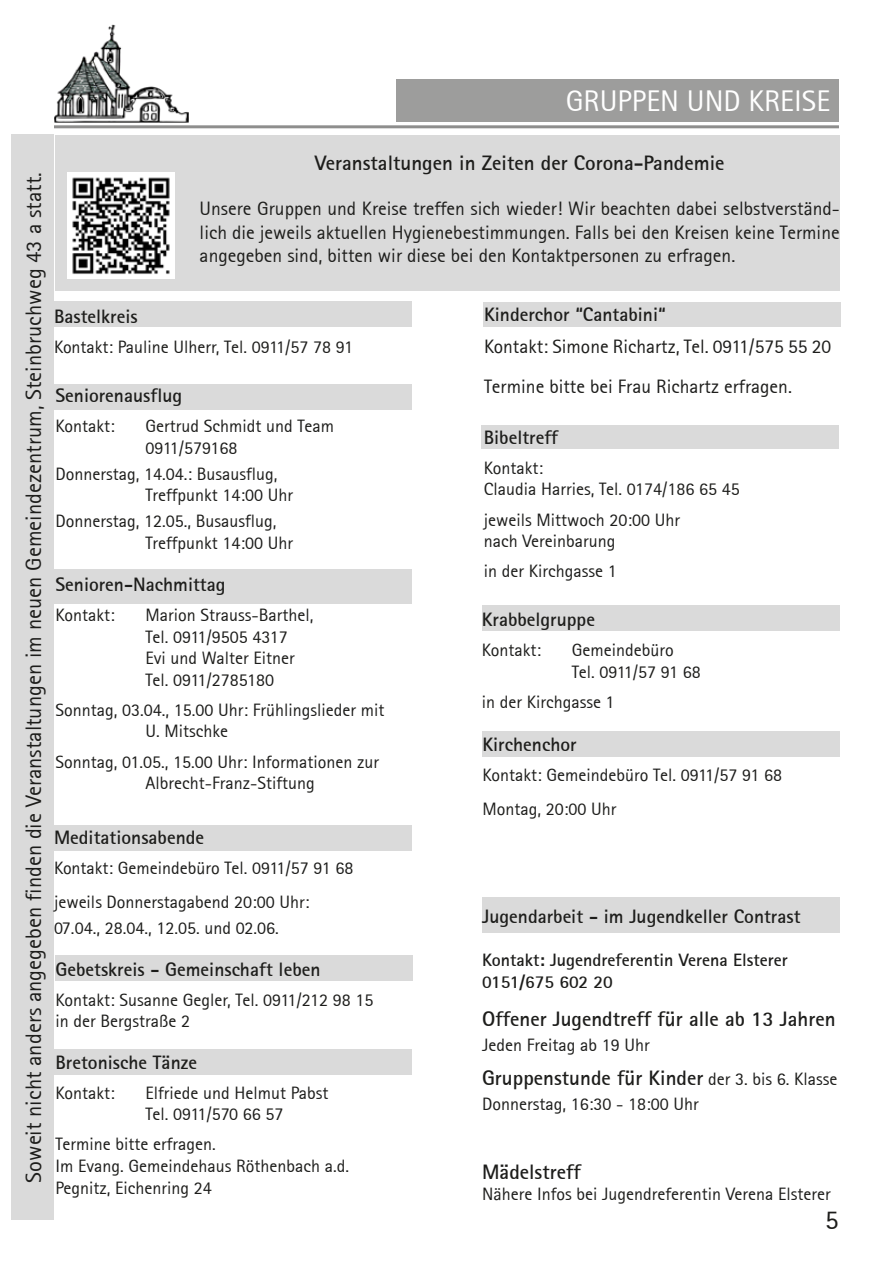
<style>
.page{position:relative;width:893px;height:1263px;background:#fff}
.page>*{position:absolute;margin:0;border:0;box-sizing:border-box;transform-origin:0 0}
.Seitenüberschrift__r{font:30px "Rotis Sans Serif 55";color:#fff}
.SeitennumerierungUng{font:27px "Rotis Sans Serif 55";color:#1d1d1b}
.t1{font:22.5px "Rotis Sans Serif 55";color:#1d1d1b}
.GruppenTextLinks{font:21px "Rotis Sans Serif Bold 65";color:#1d1d1b}
.Überschrift_2{font:21px "Rotis Sans Serif Bold 65";color:#1d1d1b}
.t2{font:19.5px/23.4px "Rotis Sans Serif 55";color:#1d1d1b;text-align:justify}
.GruppenÜberschrift{font:19.5px "Rotis Sans Serif Bold 65";color:#1d1d1b}
.GruppenTextLinks-2{font:18px/21.6px "Rotis Sans Serif 55";color:#1d1d1b}
.GruppenText{font:18px/21.6px "Rotis Sans Serif 55";color:#1d1d1b}
.GruppenTextLinks-3{font:18px/21.6px "Rotis Sans Serif Bold 65";color:#1d1d1b}
.s1{font-family:"Rotis Sans Serif 55";font-size:18px}
</style>
<div class="page">
<div style="left:396px;top:80px;width:443px;height:42px;background:#9d9d9c"></div>
<hr style="left:54px;top:125px;width:785px;height:3px;background:#1d1d1b">
<img style="left:54px;top:24px;width:135px;height:98px">
<div style="left:11px;top:134px;width:43px;height:1086px;background:#dadada"></div>
<div style="left:484px;top:302px;width:357px;height:25px;background:#dadada"></div>
<div style="left:54px;top:1049px;width:357px;height:26px;background:#dadada"></div>
<div style="left:55px;top:955px;width:358px;height:25px;background:#dadada"></div>
<div style="left:54px;top:301px;width:357px;height:26px;background:#dadada"></div>
<div style="left:54px;top:569px;width:357px;height:34px;background:#dadada"></div>
<div style="left:54px;top:384px;width:358px;height:25px;background:#dadada"></div>
<div style="left:482px;top:605px;width:357px;height:26px;background:#dadada"></div>
<div style="left:483px;top:731px;width:357px;height:25px;background:#dadada"></div>
<div style="left:481px;top:425px;width:358px;height:24px;background:#dadada"></div>
<div style="left:482px;top:898px;width:358px;height:35px;background:#dadada"></div>
<div style="left:54px;top:825px;width:357px;height:25px;background:#dadada"></div>
<div style="left:55px;top:135px;width:785px;height:155px;background:#dadada"></div>
<img style="left:68px;top:172px;width:107px;height:107px">
<p class="Seitenüberschrift__r" style="left:566px;top:83px;width:266px">GRUPPEN UND KREISE</p>
<p class="Überschrift_2" style="left:315px;top:150px;width:411px">Veranstaltungen in Zeiten der Corona-Pandemie</p>
<p class="t2" style="left:200px;top:197px;width:642px">Unsere Gruppen und Kreise treffen sich wieder! Wir beachten dabei selbstverständ&shy;lich die jeweils aktuellen Hygienebestimmungen. Falls bei den Kreisen keine Termine angegeben sind, bitten wir diese bei den Kontaktpersonen zu erfragen.</p>
<p class="t1" style="left:20px;top:1182px;width:1012px;rotate:-90deg">Soweit nicht anders angegeben finden die Veranstaltungen im neuen Gemeindezentrum, Steinbruchweg 43 a statt.</p>
<p class="GruppenÜberschrift" style="left:484px;top:302px;width:183px">Kinderchor “Cantabini“</p>
<p class="t2" style="left:484px;top:334px;width:349px">Kontakt: Simone Richartz, Tel. 0911/575 55 20</p>
<p class="t2" style="left:484px;top:375px;width:309px">Termine bitte bei Frau Richartz erfragen.</p>
<p class="GruppenÜberschrift" style="left:54px;top:304px;width:85px">Bastelkreis</p>
<p class="GruppenTextLinks-2" style="left:54px;top:336px;width:301px">Kontakt: Pauline Ulherr, Tel. 0911/57 78 91</p>
<p class="GruppenÜberschrift" style="left:55px;top:383px;width:128px">Seniorenausflug</p>
<p class="GruppenText" style="left:55px;top:415px;width:61px">Kontakt:</p>
<p class="GruppenText" style="left:145px;top:415px;width:190px">Gertrud Schmidt und Team<br>0911/579168</p>
<p class="GruppenText" style="left:145px;top:463px;width:149px;text-indent:-90px">Donnerstag, 14.04.: Busausflug,<br>Treffpunkt 14:00 Uhr</p>
<p class="GruppenText" style="left:145px;top:510px;width:149px;text-indent:-90px">Donnerstag, 12.05., Busausflug,<br>Treffpunkt 14:00 Uhr</p>
<p class="GruppenÜberschrift" style="left:55px;top:572px;width:172px">Senioren-Nachmittag</p>
<p class="GruppenText" style="left:55px;top:604px;width:61px">Kontakt:</p>
<p class="GruppenText" style="left:145px;top:604px;width:169px">Marion Strauss-Barthel,<br>Tel. 0911/9505 4317<br>Evi und Walter Eitner<br>Tel. 0911/2785180</p>
<p class="GruppenText" style="left:145px;top:699px;width:240px;text-indent:-90px">Sonntag, 03.04., 15.00 Uhr: Frühlingslieder mit<br>U. Mitschke</p>
<p class="GruppenText" style="left:145px;top:750px;width:235px;text-indent:-90px">Sonntag, 01.05., 15.00 Uhr: Informationen zur<br>Albrecht-Franz-Stiftung</p>
<p class="GruppenÜberschrift" style="left:484px;top:425px;width:76px">Bibeltreff</p>
<p class="GruppenTextLinks-2" style="left:484px;top:457px;width:61px">Kontakt:</p>
<p class="GruppenTextLinks-2" style="left:484px;top:478px;width:257px">Claudia Harries, Tel. 0174/186 65 45</p>
<p class="GruppenTextLinks-2" style="left:484px;top:508px;width:198px">jeweils Mittwoch 20:00 Uhr nach Vereinbarung</p>
<p class="GruppenTextLinks-2" style="left:484px;top:560px;width:134px">in der Kirchgasse 1</p>
<p class="GruppenÜberschrift" style="left:482px;top:607px;width:115px">Krabbelgruppe</p>
<p class="GruppenText" style="left:482px;top:639px;width:61px">Kontakt:</p>
<p class="GruppenText" style="left:572px;top:639px;width:130px">Gemeindebüro<br>Tel. 0911/57 91 68</p>
<p class="GruppenText" style="left:482px;top:691px;width:134px">in der Kirchgasse 1</p>
<p class="GruppenÜberschrift" style="left:482px;top:732px;width:96px">Kirchenchor</p>
<p class="GruppenTextLinks-2" style="left:482px;top:764px;width:301px">Kontakt: Gemeindebüro Tel. 0911/57 91 68</p>
<p class="GruppenTextLinks-2" style="left:482px;top:798px;width:135px">Montag, 20:00 Uhr</p>
<p class="GruppenÜberschrift" style="left:54px;top:825px;width:152px">Meditationsabende</p>
<p class="GruppenTextLinks-2" style="left:54px;top:857px;width:301px">Kontakt: Gemeindebüro Tel. 0911/57 91 68</p>
<p class="GruppenTextLinks-2" style="left:54px;top:891px;width:257px">jeweils Donnerstagabend 20:00 Uhr:</p>
<p class="GruppenTextLinks-2" style="left:54px;top:917px;width:226px">07.04., 28.04., 12.05. und 02.06.</p>
<p class="GruppenÜberschrift" style="left:482px;top:904px;width:320px">Jugendarbeit - im Jugendkeller Contrast</p>
<p class="GruppenTextLinks-3" style="left:482px;top:949px;width:307px">Kontakt: Jugendreferentin Verena Elsterer<br>0151/675 602 20</p>
<p class="GruppenTextLinks" style="left:482px;top:1005px;width:355px">Offener Jugendtreff für alle ab 13 Jahren</p>
<p class="GruppenTextLinks-2" style="left:482px;top:1034px;width:169px">Jeden Freitag ab 19 Uhr</p>
<p class="GruppenTextLinks" style="left:482px;top:1064px;width:357px">Gruppenstunde für Kinder <span class="s1">der 3. bis 6. Klasse</span></p>
<p class="GruppenTextLinks-2" style="left:482px;top:1093px;width:218px">Donnerstag, 16:30 - 18:00 Uhr</p>
<p class="GruppenÜberschrift" style="left:56px;top:956px;width:266px">Gebetskreis - Gemeinschaft leben</p>
<p class="GruppenTextLinks-2" style="left:56px;top:989px;width:319px">Kontakt: Susanne Gegler, Tel. 0911/212 98 15</p>
<p class="GruppenTextLinks-2" style="left:56px;top:1010px;width:136px">in der Bergstraße 2</p>
<p class="GruppenÜberschrift" style="left:55px;top:1050px;width:143px">Bretonische Tänze</p>
<p class="GruppenText" style="left:55px;top:1082px;width:61px">Kontakt:</p>
<p class="GruppenText" style="left:145px;top:1082px;width:184px">Elfriede und Helmut Pabst<br>Tel. 0911/570 66 57</p>
<p class="GruppenText" style="left:55px;top:1133px;width:162px">Termine bitte erfragen.</p>
<p class="GruppenTextLinks-2" style="left:55px;top:1155px;width:295px">Im Evang. Gemeindehaus Röthenbach a.d.<br>Pegnitz, Eichenring 24</p>
<p class="GruppenTextLinks" style="left:482px;top:1158px;width:100px">Mädelstreff</p>
<p class="GruppenTextLinks-2" style="left:482px;top:1183px;width:350px">Nähere Infos bei Jugendreferentin Verena Elsterer</p>
<p class="SeitennumerierungUng" style="left:825px;top:1204px;width:15px">5</p>
</div>
